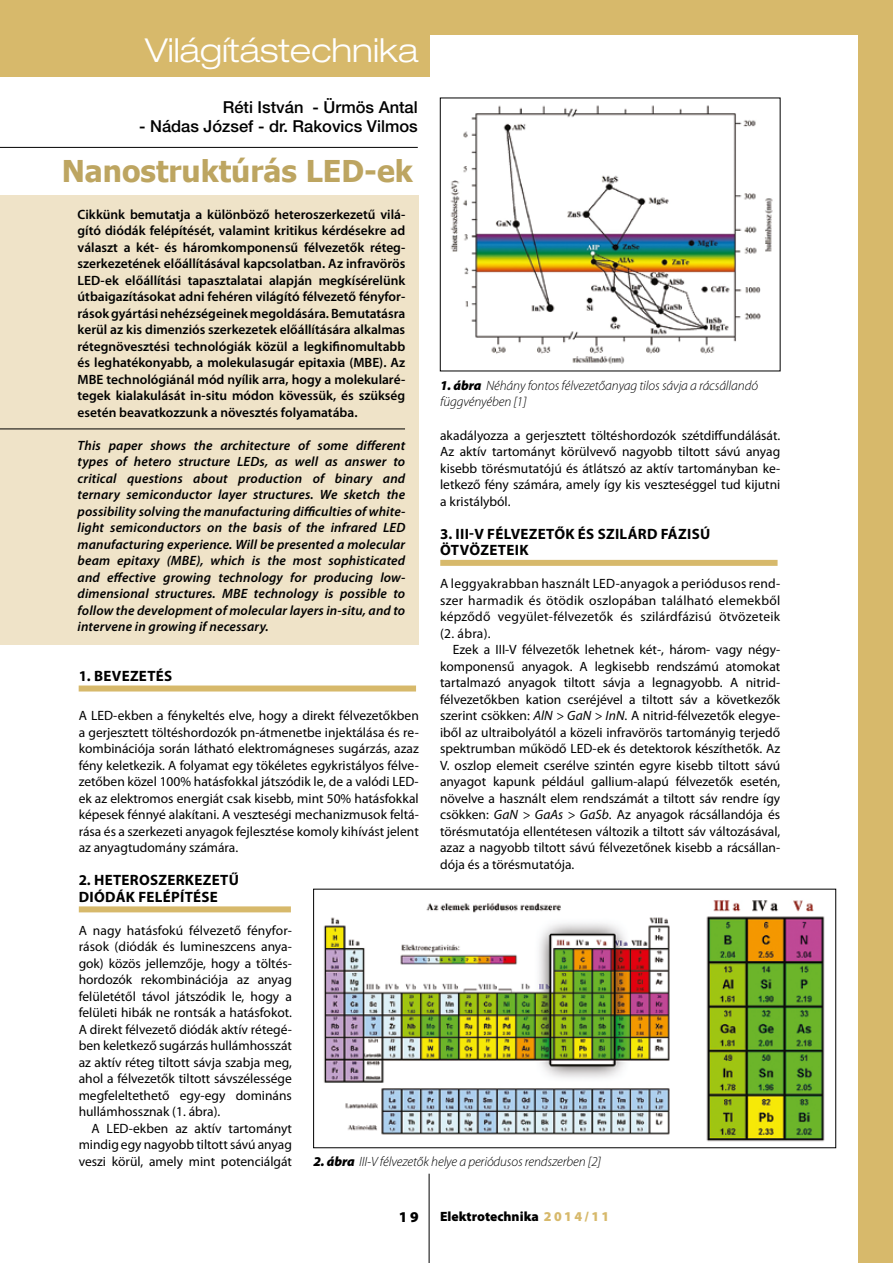
<style>
.page{position:relative;width:893px;height:1263px;background:#fff}
.page>*{position:absolute;margin:0;border:0;box-sizing:border-box;transform-origin:0 0}
.t1{font:300 expanded 33px "Helvetica Neue LT Pro";color:#fff}
.t2{font:700 30px "Tahoma";color:#bda561}
.t3{font:500 16.5px "Helvetica Neue LT Pro";color:#000}
.t4{font:700 15px/16.5px "Myriad Pro";letter-spacing:.02em;color:#000}
.t5{font:900 15px "Myriad Pro";color:#000}
.t6{font:13.5px/16.5px "Myriad Pro";color:#000;text-align:justify}
.t7{font:600 13.5px/16.5px "Myriad Pro";color:#000;text-align:justify}
.t8{font:italic 600 13.5px/16.5px "Myriad Pro";letter-spacing:.01em;color:#000;text-align:justify}
.t9{font:italic 300 13.5px/16.5px "Myriad Pro";letter-spacing:-.01em;color:#000}
.t10{font:900 13.5px "Myriad Pro";color:#000}
.s1{font-weight:900}
.s2{font-style:italic}
.s3{color:#d7b96b}
</style>
<div class="page">
<div style="left:79px;top:685px;width:337px;height:6px;background:#d7b96b"></div>
<div style="left:79px;top:906px;width:212px;height:6px;background:#d7b96b"></div>
<div style="left:440px;top:560px;width:338px;height:6px;background:#d7b96b"></div>
<div style="left:0;top:196px;width:419px;height:449px;background:#efe3c8"></div>
<hr style="left:0;top:147px;width:418px;height:1px;background:#000">
<hr style="left:0;top:428px;width:405px;height:1px;background:#000">
<div style="left:0;top:0;width:893px;height:34px;background:#d7b96b"></div>
<hr style="left:429px;top:1174px;width:1px;height:89px;background:#000">
<div style="left:859px;top:0;width:34px;height:1263px;background:#d7b96b"></div>
<div style="left:0;top:0;width:429px;height:77px;background:#d7b96b"></div>
<img style="left:323px;top:900px;width:502px;height:242px">
<img style="left:450px;top:105px;width:323px;height:259px">
<h1 class="t1" style="left:145px;top:30px;width:275px">Világítástechnika</h1>
<p class="t3" style="left:223px;top:97px;width:197px">Réti István - Ürmös Antal</p>
<p class="t3" style="left:139px;top:117px;width:280px">- Nádas József - dr. Rakovics Vilmos</p>
<h2 class="t2" style="left:62px;top:150px;width:353px">Nanostruktúrás LED-ek</h2>
<p class="t7" style="left:78px;top:206px;width:329px">Cikkünk bemutatja a különböző heteroszerkezetű vilá&shy;gító diódák felépítését, valamint kritikus kérdésekre ad választ a két- és háromkomponensű félvezetők réteg&shy;szerkezetének előállításával kapcsolatban. Az infravörös LED-ek előállítási tapasztalatai alapján megkísérelünk útbaigazításokat adni fehéren világító félvezető fényfor&shy;rások gyártási nehézségeinek megoldására. Bemutatásra kerül az kis dimenziós szerkezetek előállítására alkalmas rétegnövesztési technológiák közül a legkifinomultabb és leghatékonyabb, a molekulasugár epitaxia (MBE). Az MBE technológiánál mód nyílik arra, hogy a molekularé&shy;tegek kialakulását in-situ módon kövessük, és szükség esetén beavatkozzunk a növesztés folyamatába.</p>
<p class="t8" style="left:78px;top:437px;width:329px">This paper shows the architecture of some different types of hetero structure LEDs, as well as answer to critical questions about production of binary and ternary semiconductor layer structures. We sketch the possibility solving the manufacturing difficulties of white&shy;light semiconductors on the basis of the infrared LED manufacturing experience. Will be presented a molecular beam epitaxy (MBE), which is the most sophisticated and effective growing technology for producing low&shy;dimensional structures. MBE technology is possible to follow the development of molecular layers in-situ, and to intervene in growing if necessary.</p>
<p class="t9" style="left:440px;top:377px;width:320px"><span class="s1">1. ábra</span> Néhány fontos félvezetőanyag tilos sávja a rácsállandó függvényében [1]</p>
<p class="t6" style="left:440px;top:427px;width:342px">akadályozza a gerjesztett töltéshordozók szétdiffundálását.<br>Az aktív tartományt körülvevő nagyobb tiltott sávú anyag kisebb törésmutatójú és átlátszó az aktív tartományban ke&shy;letkező fény számára, amely így kis veszteséggel tud kijutni a kristályból.</p>
<p class="t4" style="left:440px;top:525px;width:272px">3. III-V FÉLVEZETŐK ÉS SZILÁRD FÁZISÚ<br>ÖTVÖZETEIK</p>
<p class="t6" style="left:440px;top:575px;width:342px">A leggyakrabban használt LED-anyagok a periódusos rend&shy;szer harmadik és ötödik oszlopában található elemekből képződő vegyület-félvezetők és szilárdfázisú ötvözeteik (2. ábra).</p>
<p class="t6" style="left:440px;top:641px;width:342px;text-indent:13px">Ezek a III-V félvezetők lehetnek két-, három- vagy négy&shy;komponensű anyagok. A legkisebb rendszámú atomokat tartalmazó anyagok tiltott sávja a legnagyobb. A nitrid&shy;félvezetőkben kation cseréjével a tiltott sáv a következők szerint csökken: <span class="s2">AlN &gt; GaN &gt; InN</span>. A nitrid-félvezetők elegye&shy;iből az ultraibolyától a közeli infravörös tartományig terjedő spektrumban működő LED-ek és detektorok készíthetők. Az V. oszlop elemeit cserélve szintén egyre kisebb tiltott sávú anyagot kapunk például gallium-alapú félvezetők esetén, növelve a használt elem rendszámát a tiltott sáv rendre így csökken: <span class="s2">GaN &gt; GaAs &gt; GaSb</span>. Az anyagok rácsállandója és törésmutatója ellentétesen változik a tiltott sáv változásával, azaz a nagyobb tiltott sávú félvezetőnek kisebb a rácsállan&shy;dója és a törésmutatója.</p>
<p class="t4" style="left:79px;top:667px;width:95px">1. BEVEZETÉS</p>
<p class="t6" style="left:79px;top:707px;width:342px">A LED-ekben a fénykeltés elve, hogy a direkt félvezetőkben a gerjesztett töltéshordozók pn-átmenetbe injektálása és re&shy;kombinációja során látható elektromágneses sugárzás, azaz fény keletkezik. A folyamat egy tökéletes egykristályos félve&shy;zetőben közel 100% hatásfokkal játszódik le, de a valódi LED&shy;ek az elektromos energiát csak kisebb, mint 50% hatásfokkal képesek fénnyé alakítani. A veszteségi mechanizmusok feltá&shy;rása és a szerkezeti anyagok fejlesztése komoly kihívást jelent az anyagtudomány számára.</p>
<p class="t4" style="left:79px;top:872px;width:162px">2. HETEROSZERKEZETŰ<br>DIÓDÁK FELÉPÍTÉSE</p>
<p class="t6" style="left:79px;top:922px;width:215px">A nagy hatásfokú félvezető fényfor&shy;rások (diódák és lumineszcens anya&shy;gok) közös jellemzője, hogy a töltés&shy;hordozók rekombinációja az anyag felületétől távol játszódik le, hogy a felületi hibák ne rontsák a hatásfokot.<br>A direkt félvezető diódák aktív rétegé&shy;ben keletkező sugárzás hullámhosszát az aktív réteg tiltott sávja szabja meg, ahol a félvezetők tiltott sávszélessége megfeleltethető egy-egy domináns hullámhossznak (1. ábra).</p>
<p class="t6" style="left:79px;top:1120px;width:215px;text-indent:13px">A LED-ekben az aktív tartományt mindig egy nagyobb tiltott sávú anyag veszi körül, amely mint potenciálgát</p>
<p class="t9" style="left:313px;top:1153px;width:289px"><span class="s1">2. ábra</span> III-V félvezetők helye a periódusos rendszerben [2]</p>
<p class="t5" style="left:399px;top:1206px;width:21px">19</p>
<p class="t10" style="left:440px;top:1207px;width:171px">Elektrotechnika <span class="s3">2 0 1 4 / 1 1</span></p>
</div>
